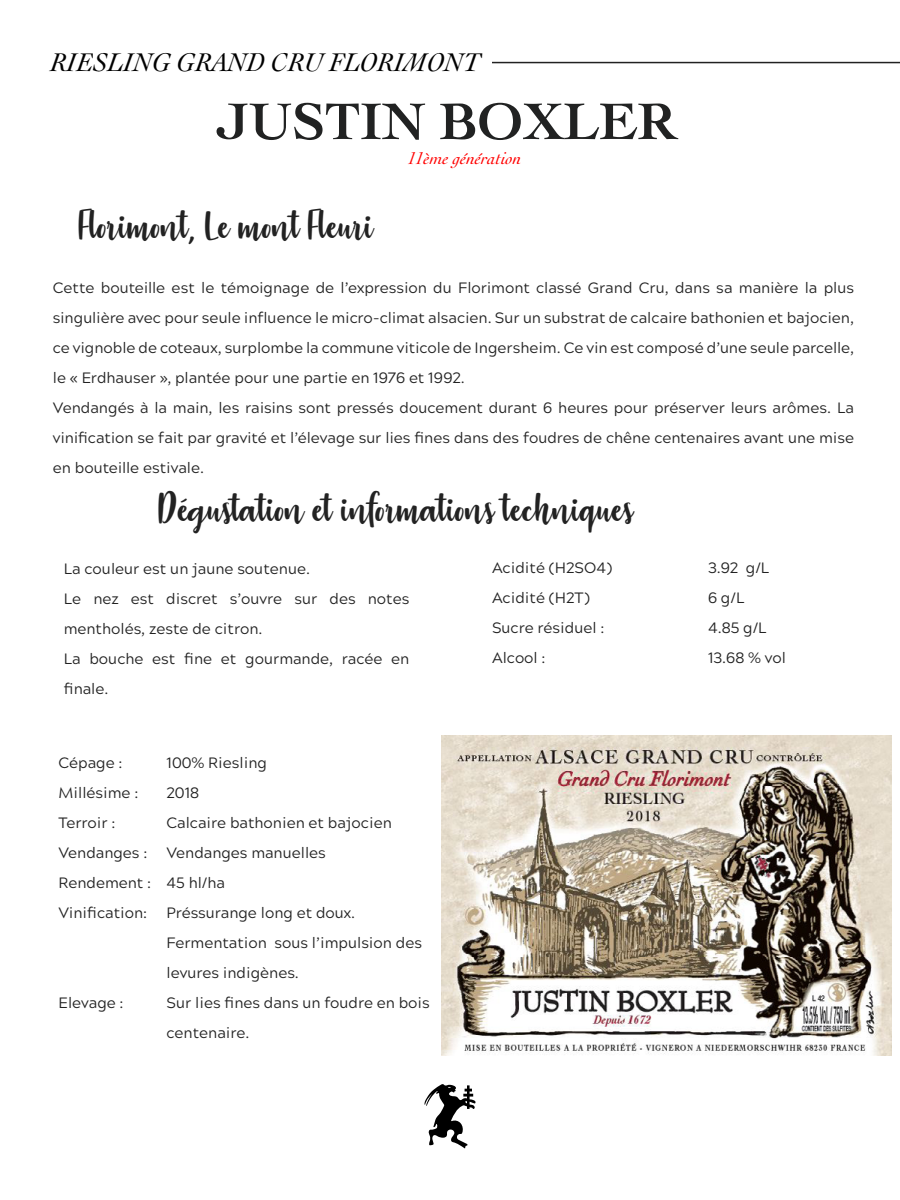
<style>
.page{position:relative;width:900px;height:1200px;background:#fff}
.page>*{position:absolute;margin:0;border:0;box-sizing:border-box;transform-origin:0 0}
.t1{font:700 54px "Cochin";color:#212222}
.t2{font:49.5px "Strawberry Blossom";color:#222}
.t3{font:italic 27px "Cochin";color:#000}
.t4{font:italic 18px "Cochin";color:#f00}
.t5{font:15px/30px "Acherus Grotesque";color:#222}
</style>
<div class="page">
<svg style="left:424px;top:1084px;width:52px;height:64px"></svg>
<hr style="left:492px;top:62px;width:408px;height:1px;background:#222">
<img style="left:441px;top:735px;width:450px;height:321px">
<h3 class="t3" style="left:50px;top:47px;width:432px">RIESLING GRAND CRU FLORIMONT</h3>
<h1 class="t1" style="left:215px;top:90px;width:463px">JUSTIN BOXLER</h1>
<p class="t4" style="left:408px;top:148px;width:115px">11ème génération</p>
<h2 class="t2" style="left:79px;top:201px;width:296px">Florimont, Le mont Fleuri</h2>
<p class="t5" style="left:53px;top:272px;width:803px">Cette bouteille est le témoignage de l’expression du Florimont classé Grand Cru, dans sa manière la plus singulière avec pour seule influence le micro-climat alsacien. Sur un substrat de calcaire bathonien et bajocien, ce vignoble de coteaux, surplombe la commune viticole de Ingersheim. Ce vin est composé d’une seule parcelle, le « Erdhauser », plantée pour une partie en 1976 et 1992.<br>Vendangés à la main, les raisins sont pressés doucement durant 6 heures pour préserver leurs arômes. La vinification se fait par gravité et l’élevage sur lies fines dans des foudres de chêne centenaires avant une mise en bouteille estivale.</p>
<h2 class="t2" style="left:159px;top:484px;width:476px">Dégustation et informations techniques</h2>
<p class="t5" style="left:64px;top:553px;width:347px">La couleur est un jaune soutenue.<br>Le nez est discret s’ouvre sur des notes mentholés, zeste de citron.<br>La bouche est fine et gourmande, racée en finale.</p>
<p class="t5" style="left:58px;top:747px;width:66px">Cépage :</p>
<p class="t5" style="left:166px;top:747px;width:102px">100% Riesling</p>
<p class="t5" style="left:58px;top:777px;width:81px">Millésime :</p>
<p class="t5" style="left:166px;top:777px;width:34px">2018</p>
<p class="t5" style="left:58px;top:807px;width:59px">Terroir :</p>
<p class="t5" style="left:166px;top:807px;width:227px">Calcaire bathonien et bajocien</p>
<p class="t5" style="left:58px;top:837px;width:90px">Vendanges :</p>
<p class="t5" style="left:58px;top:837px;width:269px;text-indent:108px">Vendanges manuelles<br>Rendement : 45 hl/ha<br>Vinification:</p>
<p class="t5" style="left:166px;top:897px;width:257px">Préssurange long et doux.<br>Fermentation sous l’impulsion des levures indigènes.</p>
<p class="t5" style="left:58px;top:987px;width:67px">Elevage :</p>
<p class="t5" style="left:166px;top:987px;width:265px">Sur lies fines dans un foudre en bois centenaire.</p>
<p class="t5" style="left:492px;top:552px;width:121px">Acidité (H2SO4)</p>
<p class="t5" style="left:708px;top:552px;width:63px">3.92 g/L</p>
<p class="t5" style="left:492px;top:582px;width:99px">Acidité (H2T)</p>
<p class="t5" style="left:708px;top:582px;width:38px">6 g/L</p>
<p class="t5" style="left:492px;top:612px;width:114px">Sucre résiduel :</p>
<p class="t5" style="left:708px;top:612px;width:60px">4.85 g/L</p>
<p class="t5" style="left:492px;top:642px;width:55px">Alcool :</p>
<p class="t5" style="left:708px;top:642px;width:80px">13.68 % vol</p>
</div>
